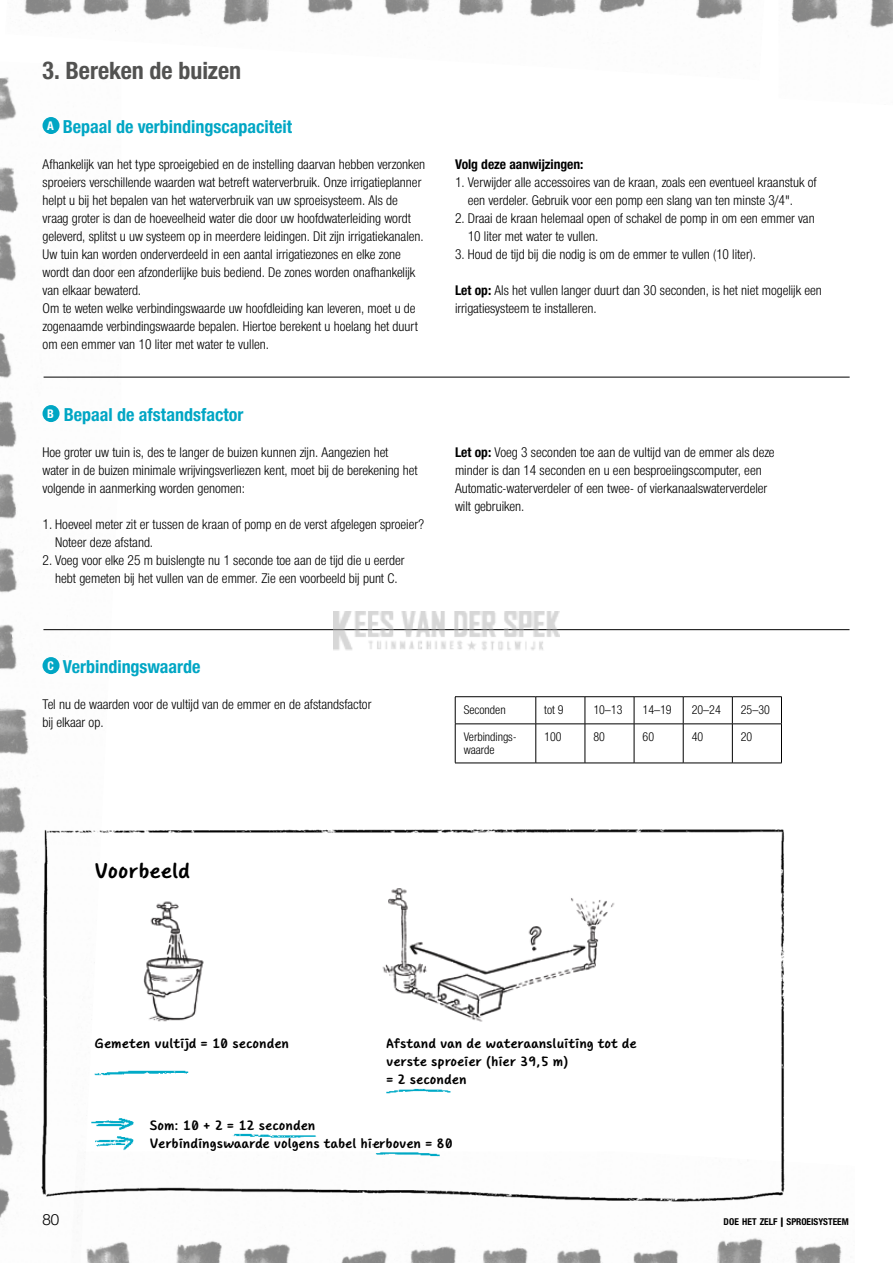
<style>
.page{position:relative;width:893px;height:1263px;background:#fff}
.page>*{position:absolute;margin:0;border:0;box-sizing:border-box;transform-origin:0 0}
.t1{font:700 24px "Gardena Sans Cond";color:#525251}
.t2{font:700 21px "Core Narae Pro";color:#000}
.t3{font:700 18px "Gardena Sans Cond";color:#00a6c4}
.t4{font:15px "Gardena Sans";color:#000}
.t5{font:13.5px/18px "Gardena Sans Cond";color:#000}
.t6{font:700 13.5px/18px "Core Narae Pro";color:#000}
.t7{font:700 13.5px "Gardena Sans Cond";color:#000}
.t8{font:12px/13.5px "Gardena Sans Cond";color:#000}
.t9{font:700 9.45px "Gardena Sans Cond";color:#000}
.s1{font-weight:700}
.s2{font-size:10.5px}
</style>
<div class="page">
<img style="left:0;top:77px;width:121px;height:663px">
<img style="left:5px;top:0;width:738px;height:80px">
<img style="left:791px;top:0;width:102px;height:28px">
<img style="left:0;top:740px;width:842px;height:523px">
<img style="left:0;top:1046px;width:842px;height:67px">
<hr style="left:44px;top:377px;width:806px;height:1px;background:#000">
<hr style="left:43px;top:629px;width:806px;height:1px;background:#000">
<hr style="left:455px;top:696px;width:81px;height:1px;background:#000">
<svg style="left:455px;top:697px;width:1px;height:27px"></svg>
<hr style="left:536px;top:696px;width:49px;height:1px;background:#000">
<svg style="left:536px;top:697px;width:1px;height:27px"></svg>
<hr style="left:585px;top:696px;width:49px;height:1px;background:#000">
<svg style="left:585px;top:697px;width:1px;height:27px"></svg>
<hr style="left:634px;top:696px;width:49px;height:1px;background:#000">
<svg style="left:634px;top:697px;width:1px;height:27px"></svg>
<hr style="left:683px;top:696px;width:49px;height:1px;background:#000">
<svg style="left:683px;top:697px;width:1px;height:27px"></svg>
<hr style="left:732px;top:696px;width:50px;height:1px;background:#000">
<svg style="left:732px;top:697px;width:1px;height:27px"></svg>
<svg style="left:781px;top:697px;width:1px;height:27px"></svg>
<hr style="left:455px;top:724px;width:81px;height:1px;background:#000">
<hr style="left:455px;top:724px;width:1px;height:39px;background:#000">
<hr style="left:536px;top:724px;width:49px;height:1px;background:#000">
<hr style="left:536px;top:724px;width:1px;height:39px;background:#000">
<hr style="left:585px;top:724px;width:49px;height:1px;background:#000">
<hr style="left:585px;top:724px;width:1px;height:39px;background:#000">
<hr style="left:634px;top:724px;width:49px;height:1px;background:#000">
<hr style="left:634px;top:724px;width:1px;height:39px;background:#000">
<hr style="left:683px;top:724px;width:49px;height:1px;background:#000">
<hr style="left:683px;top:724px;width:1px;height:39px;background:#000">
<hr style="left:732px;top:724px;width:50px;height:1px;background:#000">
<hr style="left:732px;top:724px;width:1px;height:39px;background:#000">
<hr style="left:781px;top:724px;width:1px;height:39px;background:#000">
<hr style="left:455px;top:763px;width:81px;height:1px;background:#000">
<hr style="left:536px;top:763px;width:49px;height:1px;background:#000">
<hr style="left:585px;top:763px;width:49px;height:1px;background:#000">
<hr style="left:634px;top:763px;width:49px;height:1px;background:#000">
<hr style="left:683px;top:763px;width:49px;height:1px;background:#000">
<hr style="left:732px;top:763px;width:50px;height:1px;background:#000">
<div style="left:43px;top:117px;width:17px;height:17px;background:#00a6c4;border-radius:50%"></div>
<div style="left:43px;top:405px;width:17px;height:17px;background:#00a6c4;border-radius:50%"></div>
<div style="left:43px;top:657px;width:17px;height:17px;background:#00a6c4;border-radius:50%"></div>
<img style="left:113px;top:884px;width:122px;height:144px">
<img style="left:360px;top:859px;width:276px;height:167px">
<img style="left:86px;top:1102px;width:51px;height:57px">
<img style="left:229px;top:1127px;width:88px;height:16px">
<img style="left:375px;top:1144px;width:70px;height:16px">
<img style="left:334px;top:612px;width:225px;height:38px">
<h1 class="t1" style="left:43px;top:53px;width:200px">3. Bereken de buizen</h1>
<h3 class="t3" style="left:47px;top:114px;width:246px"><sup>A</sup> Bepaal de verbindingscapaciteit</h3>
<p class="t5" style="left:43px;top:154px;width:384px">Afhankelijk van het type sproeigebied en de instelling daarvan hebben verzonken sproeiers verschillende waarden wat betreft waterverbruik. Onze irrigatieplanner helpt u bij het bepalen van het waterverbruik van uw sproeisysteem. Als de vraag groter is dan de hoeveelheid water die door uw hoofdwaterleiding wordt geleverd, splitst u uw systeem op in meerdere leidingen. Dit zijn irrigatiekanalen.<br>Uw tuin kan worden onderverdeeld in een aantal irrigatiezones en elke zone wordt dan door een afzonderlijke buis bediend. De zones worden onafhankelijk van elkaar bewaterd.<br>Om te weten welke verbindingswaarde uw hoofdleiding kan leveren, moet u de zogenaamde verbindingswaarde bepalen. Hiertoe berekent u hoelang het duurt om een emmer van 10 liter met water te vullen.</p>
<h3 class="t3" style="left:47px;top:402px;width:198px"><sup>B</sup> Bepaal de afstandsfactor</h3>
<p class="t5" style="left:43px;top:442px;width:377px">Hoe groter uw tuin is, des te langer de buizen kunnen zijn. Aangezien het water in de buizen minimale wrijvingsverliezen kent, moet bij de berekening het volgende in aanmerking worden genomen:</p>
<p class="t5" style="left:55px;top:514px;width:371px;text-indent:-13px">1. Hoeveel meter zit er tussen de kraan of pomp en de verst afgelegen sproeier?<br>Noteer deze afstand.</p>
<p class="t5" style="left:43px;top:550px;width:363px;text-align:center">2. Voeg voor elke 25 m buislengte nu 1 seconde toe aan de tijd die u eerder hebt gemeten bij het vullen van de emmer. Zie een voorbeeld bij punt C.</p>
<h3 class="t3" style="left:47px;top:654px;width:155px"><sup>C</sup> Verbindingswaarde</h3>
<p class="t5" style="left:43px;top:694px;width:330px">Tel nu de waarden voor de vultijd van de emmer en de afstandsfactor bij elkaar op.</p>
<p class="t7" style="left:455px;top:154px;width:130px">Volg deze aanwijzingen:</p>
<p class="t5" style="left:468px;top:172px;width:351px;text-indent:-13px">1. Verwijder alle accessoires van de kraan, zoals een eventueel kraanstuk of een verdeler. Gebruik voor een pomp een slang van ten minste 3/4".</p>
<p class="t5" style="left:468px;top:208px;width:348px;text-indent:-13px">2. Draai de kraan helemaal open of schakel de pomp in om een emmer van<br>10 liter met water te vullen.</p>
<p class="t5" style="left:455px;top:244px;width:303px">3. Houd de tijd bij die nodig is om de emmer te vullen (10 liter).</p>
<p class="t5" style="left:455px;top:280px;width:368px"><span class="s1">Let op:</span> Als het vullen langer duurt dan 30 seconden, is het niet mogelijk een irrigatiesysteem te installeren.</p>
<p class="t5" style="left:455px;top:442px;width:321px"><span class="s1">Let op:</span> Voeg 3 seconden toe aan de vultijd van de emmer als deze minder is dan 14 seconden en u een besproeiingscomputer, een Automatic-waterverdeler of een twee- of vierkanaalswaterverdeler wilt gebruiken.</p>
<p class="t8" style="left:464px;top:702px;width:44px">Seconden</p>
<p class="t8" style="left:544px;top:702px;width:21px">tot 9</p>
<p class="t8" style="left:593px;top:702px;width:31px">10–13</p>
<p class="t8" style="left:643px;top:702px;width:31px">14–19</p>
<p class="t8" style="left:692px;top:702px;width:31px">20–24</p>
<p class="t8" style="left:741px;top:702px;width:31px">25–30</p>
<p class="t8" style="left:464px;top:729px;width:54px">Verbindings&shy;waarde</p>
<p class="t8" style="left:544px;top:729px;width:19px">100</p>
<p class="t8" style="left:593px;top:729px;width:13px">80</p>
<p class="t8" style="left:643px;top:729px;width:13px">60</p>
<p class="t8" style="left:692px;top:729px;width:13px">40</p>
<p class="t8" style="left:741px;top:729px;width:13px">20</p>
<h2 class="t2" style="left:94px;top:855px;width:97px">Voorbeeld</h2>
<p class="t6" style="left:94px;top:1033px;width:196px">Gemeten vultijd = 10 seconden</p>
<p class="t6" style="left:386px;top:1033px;width:252px">Afstand van de wateraansluiting tot de verste sproeier (hier 39,5 m)<br>= 2 seconden</p>
<p class="t6" style="left:149px;top:1115px;width:305px">Som: 10 + 2 = 12 seconden<br>Verbindingswaarde volgens tabel hierboven = 80</p>
<p class="t4" style="left:43px;top:1209px;width:18px">80</p>
<p class="t9" style="left:724px;top:1215px;width:127px">DOE HET ZELF <span class="s2">|</span> SPROEISYSTEEM</p>
</div>
